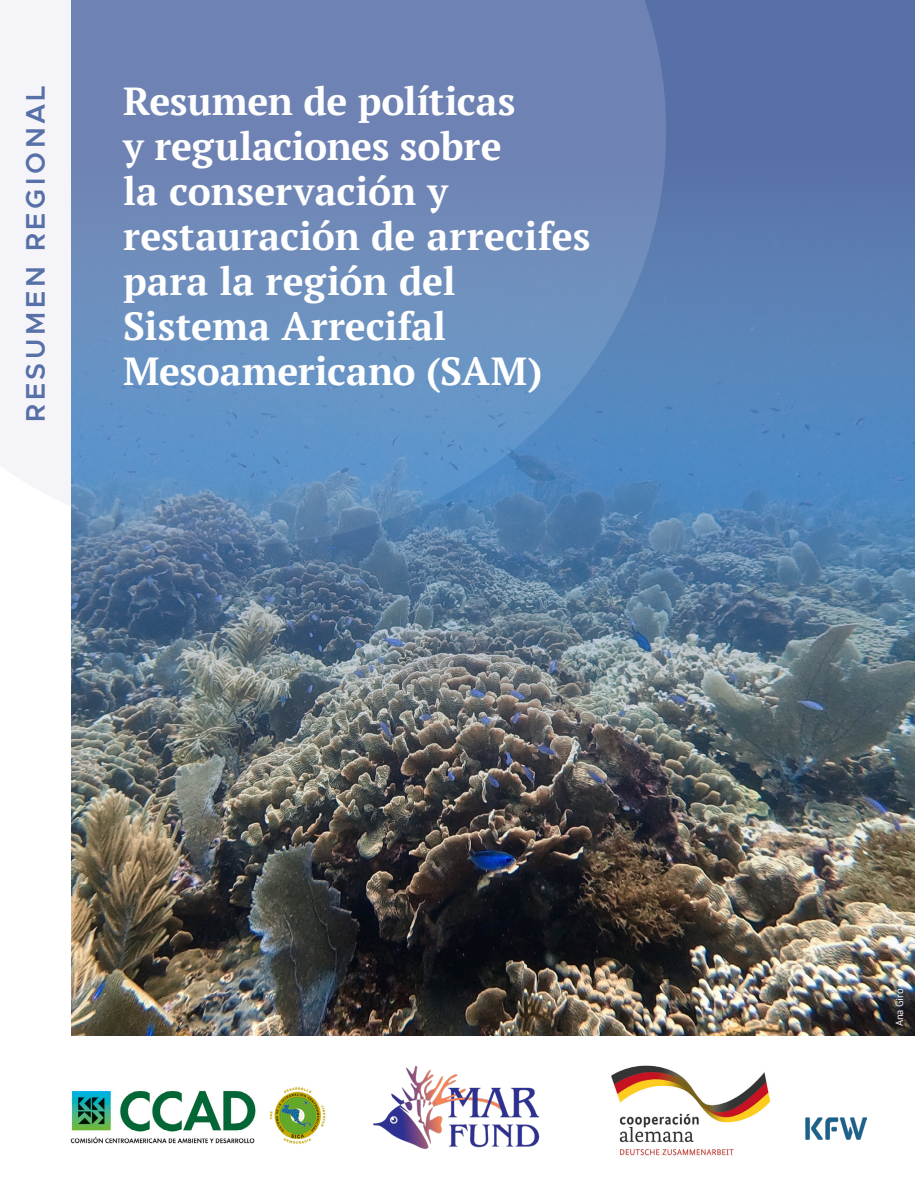
<style>
.page{position:relative;width:915px;height:1191px;background:#fff}
.page>*{position:absolute;margin:0;border:0;box-sizing:border-box;transform-origin:0 0}
.t1{font:700 39px/45px "PT Serif";color:#fff}
.t2{font:600 27px "Metropolis";letter-spacing:.135em;color:#5870a8}
.t3{font:10.5px "PT Sans";letter-spacing:-.01em;color:#fff}
</style>
<div class="page">
<div style="left:71px;top:0;width:843px;height:1035px;background:#5870a8"></div>
<div style="left:71px;top:0;width:595px;height:159px;background:#6e82b3"></div>
<img style="left:373px;top:1066px;width:167px;height:83px">
<img style="left:70px;top:1087px;width:256px;height:57px">
<img style="left:611px;top:1065px;width:160px;height:91px">
<img style="left:805px;top:1117px;width:61px;height:22px">
<img style="left:71px;top:159px;width:843px;height:876px">
<p class="t2" style="left:18px;top:422px;width:339px;rotate:-90deg">RESUMEN REGIONAL</p>
<p class="t1" style="left:123px;top:78px;width:468px">Resumen de políticas<br>y regulaciones sobre<br>la conservación y restauración de arrecifes para la región del<br>Sistema Arrecifal<br>Mesoamericano (SAM)</p>
<p class="t3" style="left:892px;top:1026px;width:39px;rotate:-90deg">Ana Giró</p>
</div>
